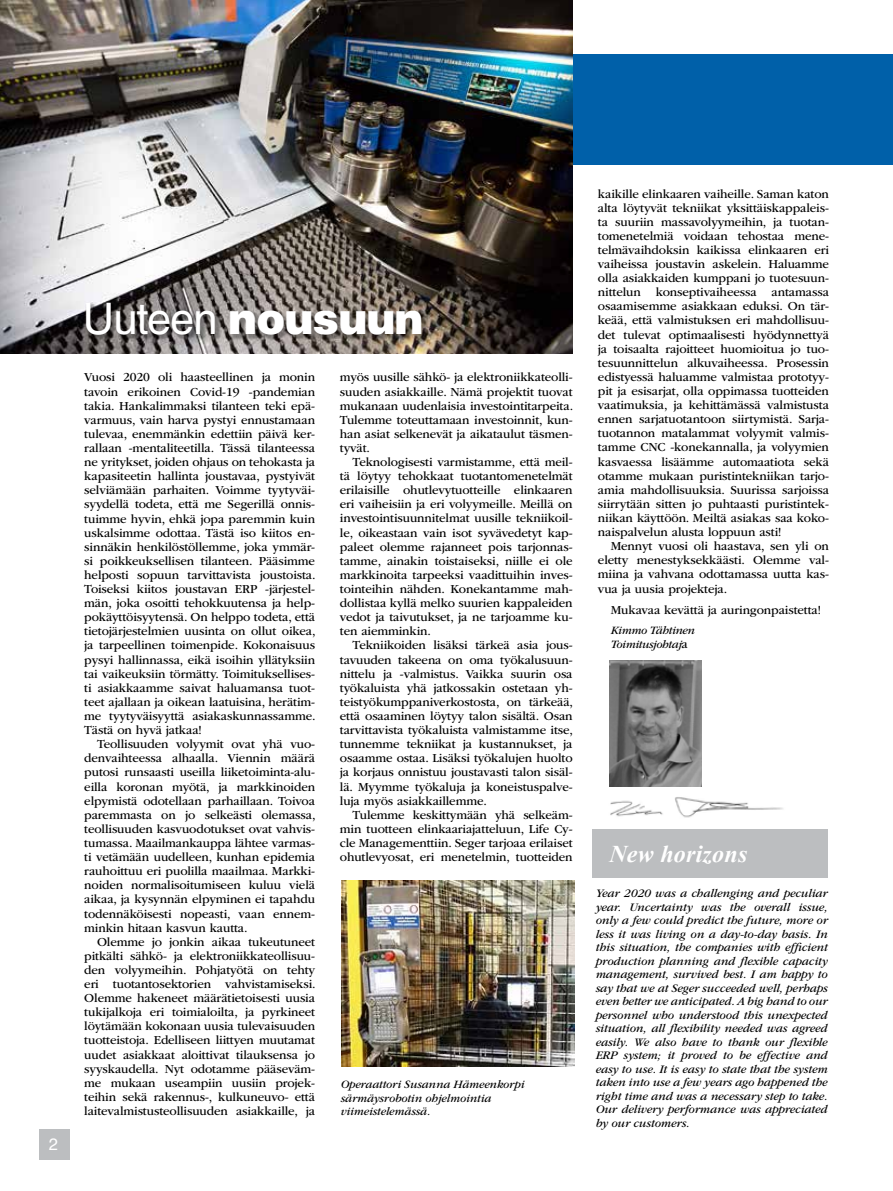
<style>
.page{position:relative;width:893px;height:1191px;background:#fff}
.page>*{position:absolute;margin:0;border:0;box-sizing:border-box;transform-origin:0 0}
.t1{font:900 43.5px "Helvetica LT Std";letter-spacing:-.02em;color:#fff}
.t2{font:italic 700 24px "Times New Roman";letter-spacing:.01em;color:#fff}
.t3{font:16.5px "Helvetica";color:#fff}
.t4{font:12.75px/14.1px "ITC Garamond Std";letter-spacing:-.01em;color:#000;text-align:justify}
.t5{font:italic 12px/13.5px "ITC Garamond Std";letter-spacing:-.005em;color:#000;text-align:justify}
.t6{font:italic 11.7px/13.5px "ITC Garamond Std";letter-spacing:-.005em;color:#000}
.t7{font:italic 11.7px/14.1px "ITC Garamond Std";letter-spacing:-.03em;color:#000}
.s1{font-weight:400}
.s2{font-style:normal;font-size:12.75px}
</style>
<div class="page">
<div style="left:40px;top:1129px;width:30px;height:30px;background:#bcbec0"></div>
<img style="left:609px;top:784px;width:174px;height:34px">
<div style="left:0;top:54px;width:893px;height:111px;background:#0060a9"></div>
<div style="left:592px;top:829px;width:236px;height:48px;background:#bcbec0"></div>
<img style="left:610px;top:660px;width:92px;height:126px">
<img style="left:0;top:0;width:573px;height:353px">
<div style="left:85px;top:302px;width:343px;height:39px;background:#000;opacity:.34"></div>
<img style="left:341px;top:880px;width:233px;height:186px">
<p class="t3" style="left:49px;top:1131px;width:11px">2</p>
<h1 class="t1" style="left:83px;top:289px;width:342px"><span class="s1">Uuteen</span> nousuun</h1>
<p class="t4" style="left:84px;top:370px;width:233px">Vuosi 2020 oli haasteellinen ja monin tavoin erikoinen Covid-19 -pandemian takia. Hankalimmaksi tilanteen teki epä&shy;varmuus, vain harva pystyi ennustamaan tulevaa, enemmänkin edettiin päivä ker&shy;rallaan -mentaliteetilla. Tässä tilanteessa ne yritykset, joiden ohjaus on tehokasta ja kapasiteetin hallinta joustavaa, pystyivät selviämään parhaiten. Voimme tyytyväi&shy;syydellä todeta, että me Segerillä onnis&shy;tuimme hyvin, ehkä jopa paremmin kuin uskalsimme odottaa. Tästä iso kiitos en&shy;sinnäkin henkilöstöllemme, joka ymmär&shy;si poikkeuksellisen tilanteen. Pääsimme helposti sopuun tarvittavista joustoista.<br>Toiseksi kiitos joustavan ERP -järjestel&shy;män, joka osoitti tehokkuutensa ja help&shy;pokäyttöisyytensä. On helppo todeta, että tietojärjestelmien uusinta on ollut oikea, ja tarpeellinen toimenpide. Kokonaisuus pysyi hallinnassa, eikä isoihin yllätyksiin tai vaikeuksiin törmätty. Toimituksellises&shy;ti asiakkaamme saivat haluamansa tuot&shy;teet ajallaan ja oikean laatuisina, herätim&shy;me tyytyväisyyttä asiakaskunnassamme.<br>Tästä on hyvä jatkaa!</p>
<p class="t4" style="left:84px;top:737px;width:233px;text-indent:13px">Teollisuuden volyymit ovat yhä vuo&shy;denvaihteessa alhaalla. Viennin määrä putosi runsaasti useilla liiketoiminta-alu&shy;eilla koronan myötä, ja markkinoiden elpymistä odotellaan parhaillaan. Toivoa paremmasta on jo selkeästi olemassa, teollisuuden kasvuodotukset ovat vahvis&shy;tumassa. Maailmankauppa lähtee varmas&shy;ti vetämään uudelleen, kunhan epidemia rauhoittuu eri puolilla maailmaa. Markki&shy;noiden normalisoitumiseen kuluu vielä aikaa, ja kysynnän elpyminen ei tapahdu todennäköisesti nopeasti, vaan ennem&shy;minkin hitaan kasvun kautta.</p>
<p class="t4" style="left:84px;top:934px;width:233px;text-indent:13px">Olemme jo jonkin aikaa tukeutuneet pitkälti sähkö- ja elektroniikkateollisuu&shy;den volyymeihin. Pohjatyötä on tehty eri tuotantosektorien vahvistamiseksi.<br>Olemme hakeneet määrätietoisesti uusia tukijalkoja eri toimialoilta, ja pyrkineet löytämään kokonaan uusia tulevaisuuden tuotteistoja. Edelliseen liittyen muutamat uudet asiakkaat aloittivat tilauksensa jo syyskaudella. Nyt odotamme pääseväm&shy;me mukaan useampiin uusiin projek&shy;teihin sekä rakennus-, kulkuneuvo- että laitevalmistusteollisuuden asiakkaille, ja</p>
<p class="t4" style="left:340px;top:370px;width:235px">myös uusille sähkö- ja elektroniikkateolli&shy;suuden asiakkaille. Nämä projektit tuovat mukanaan uudenlaisia investointitarpeita.<br>Tulemme toteuttamaan investoinnit, kun&shy;han asiat selkenevät ja aikataulut täsmen&shy;tyvät.</p>
<p class="t4" style="left:340px;top:455px;width:234px;text-indent:13px">Teknologisesti varmistamme, että meil&shy;tä löytyy tehokkaat tuotantomenetelmät erilaisille ohutlevytuotteille elinkaaren eri vaiheisiin ja eri volyymeille. Meillä on investointisuunnitelmat uusille tekniikoil&shy;le, oikeastaan vain isot syvävedetyt kap&shy;paleet olemme rajanneet pois tarjonnas&shy;tamme, ainakin toistaiseksi, niille ei ole markkinoita tarpeeksi vaadittuihin inves&shy;tointeihin nähden. Konekantamme mah&shy;dollistaa kyllä melko suurien kappaleiden vedot ja taivutukset, ja ne tarjoamme ku&shy;ten aiemminkin.</p>
<p class="t4" style="left:340px;top:638px;width:235px;text-indent:13px">Tekniikoiden lisäksi tärkeä asia jous&shy;tavuuden takeena on oma työkalusuun&shy;nittelu ja -valmistus. Vaikka suurin osa työkaluista yhä jatkossakin ostetaan yh&shy;teistyökumppaniverkostosta, on tärkeää, että osaaminen löytyy talon sisältä. Osan tarvittavista työkaluista valmistamme itse, tunnemme tekniikat ja kustannukset, ja osaamme ostaa. Lisäksi työkalujen huolto ja korjaus onnistuu joustavasti talon sisäl&shy;lä. Myymme työkaluja ja koneistuspalve&shy;luja myös asiakkaillemme.</p>
<p class="t4" style="left:340px;top:807px;width:234px;text-indent:13px">Tulemme keskittymään yhä selkeäm&shy;min tuotteen elinkaariajatteluun, Life Cy&shy;cle Managementtiin. Seger tarjoaa erilaiset ohutlevyosat, eri menetelmin, tuotteiden</p>
<p class="t6" style="left:341px;top:1078px;width:185px">Operaattori Susanna Hämeenkorpi särmäysrobotin ohjelmointia viimeistelemässä.</p>
<p class="t4" style="left:598px;top:186px;width:233px">kaikille elinkaaren vaiheille. Saman katon alta löytyvät tekniikat yksittäiskappaleis&shy;ta suuriin massavolyymeihin, ja tuotan&shy;tomenetelmiä voidaan tehostaa mene&shy;telmävaihdoksin kaikissa elinkaaren eri vaiheissa joustavin askelein. Haluamme olla asiakkaiden kumppani jo tuotesuun&shy;nittelun konseptivaiheessa antamassa osaamisemme asiakkaan eduksi. On tär&shy;keää, että valmistuksen eri mahdollisuu&shy;det tulevat optimaalisesti hyödynnettyä ja toisaalta rajoitteet huomioitua jo tuo&shy;tesuunnittelun alkuvaiheessa. Prosessin edistyessä haluamme valmistaa prototyy&shy;pit ja esisarjat, olla oppimassa tuotteiden vaatimuksia, ja kehittämässä valmistusta ennen sarjatuotantoon siirtymistä. Sarja&shy;tuotannon matalammat volyymit valmis&shy;tamme CNC -konekannalla, ja volyymien kasvaessa lisäämme automaatiota sekä otamme mukaan puristintekniikan tarjo&shy;amia mahdollisuuksia. Suurissa sarjoissa siirrytään sitten jo puhtaasti puristintek&shy;niikan käyttöön. Meiltä asiakas saa koko&shy;naispalvelun alusta loppuun asti!</p>
<p class="t4" style="left:598px;top:539px;width:233px;text-indent:13px">Mennyt vuosi oli haastava, sen yli on eletty menestyksekkäästi. Olemme val&shy;miina ja vahvana odottamassa uutta kas&shy;vua ja uusia projekteja.</p>
<p class="t4" style="left:611px;top:603px;width:212px">Mukavaa kevättä ja auringonpaistetta!</p>
<p class="t7" style="left:611px;top:623px;width:86px">Kimmo Tähtinen<br>Toimitusjohtaj<span class="s2">a</span></p>
<h2 class="t2" style="left:609px;top:837px;width:140px">New horizons</h2>
<p class="t5" style="left:596px;top:887px;width:234px">Year 2020 was a challenging and peculiar year. Uncertainty was the overall issue, only a few could predict the future, more or less it was living on a day-to-day basis. In this situation, the companies with efficient production planning and flexible capacity management, survived best. I am happy to say that we at Seger succeeded well, perhaps even better we anticipated. A big hand to our personnel who understood this unexpected situation, all flexibility needed was agreed easily. We also have to thank our flexible ERP system; it proved to be effective and easy to use. It is easy to state that the system taken into use a few years ago happened the right time and was a necessary step to take.<br>Our delivery performance was appreciated by our customers.</p>
</div>
